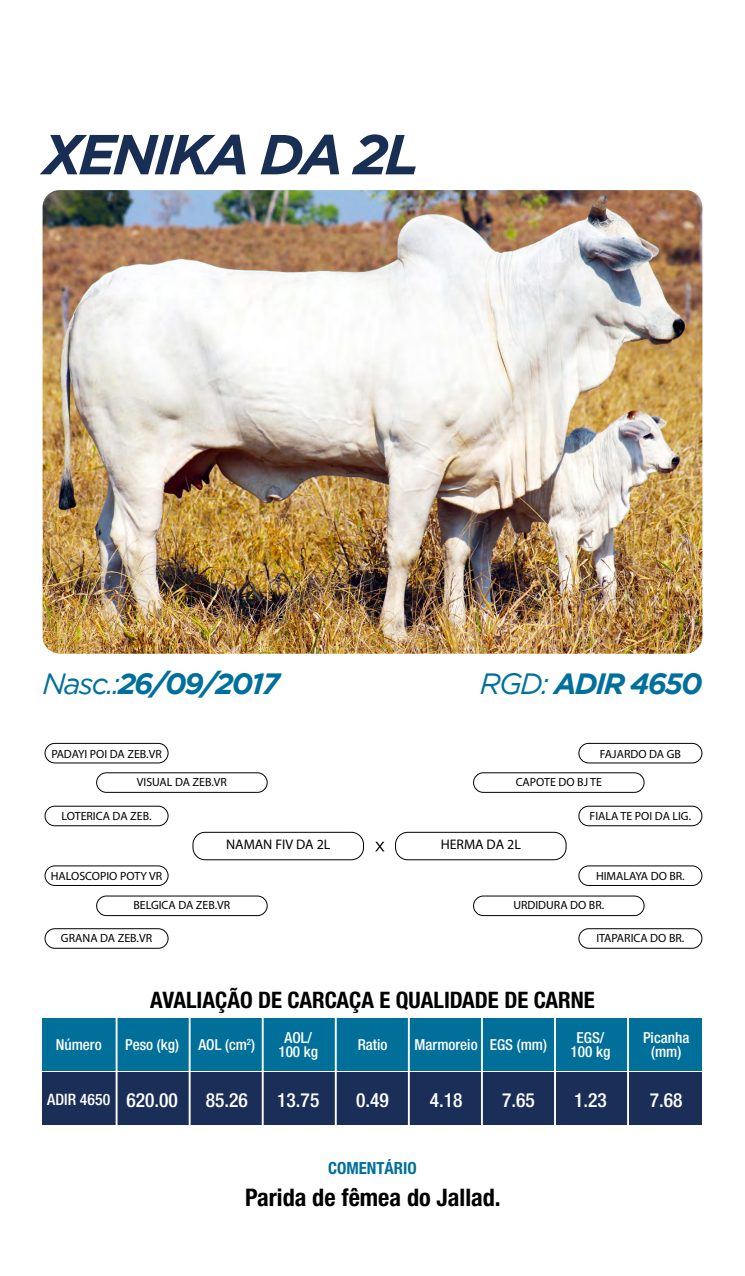
<style>
.page{position:relative;width:745px;height:1276px;background:#fff}
.page>*{position:absolute;margin:0;border:0;box-sizing:border-box;transform-origin:0 0}
.t1{font:italic 700 56.25px "Gotham";letter-spacing:-.06em;color:#192e53}
.t2{font:italic 700 29.25px "Gotham";letter-spacing:-.06em;color:#00709b}
.t3{font:700 condensed 24.22px "Helvetica Neue";color:#000}
.t4{font:700 condensed 22.73px "Helvetica Neue";color:#000}
.t5{font:500 condensed 19.5px "Helvetica Neue";color:#fff}
.t6{font:700 condensed 16.73px "Helvetica Neue";color:#00709b}
.t7{font:500 condensed 15.75px "Helvetica Neue";color:#fff}
.t8{font:500 condensed 15.15px/14.4px "Helvetica Neue";color:#fff;text-align:center}
.t9{font:13.88px "Myriad Pro";color:#000}
.t10{font:11.93px "Myriad Pro";color:#000}
.s1{font-weight:400}
.s2{font-size:19.5px}
</style>
<div class="page">
<svg style="left:375px;top:841px;width:9px;height:10px"></svg>
<img style="left:43px;top:190px;width:659px;height:463px">
<div style="left:43px;top:1072px;width:658px;height:53px;background:#1b2e58"></div>
<div style="left:43px;top:1018px;width:658px;height:52px;background:#00709b"></div>
<hr style="left:115px;top:1018px;width:2px;height:107px;background:#fff">
<hr style="left:407px;top:1018px;width:2px;height:107px;background:#fff">
<hr style="left:261px;top:1018px;width:2px;height:107px;background:#fff">
<hr style="left:553px;top:1018px;width:2px;height:107px;background:#fff">
<hr style="left:626px;top:1018px;width:2px;height:107px;background:#fff">
<hr style="left:188px;top:1018px;width:2px;height:107px;background:#fff">
<hr style="left:480px;top:1018px;width:2px;height:107px;background:#fff">
<hr style="left:334px;top:1018px;width:2px;height:107px;background:#fff">
<div style="left:395px;top:832px;width:171px;height:28px;border:1px solid #000;border-radius:12px"></div>
<div style="left:192px;top:832px;width:172px;height:28px;border:1px solid #000;border-radius:12px"></div>
<div style="left:472px;top:772px;width:172px;height:21px;border:1px solid #000;border-radius:10px"></div>
<div style="left:96px;top:772px;width:171px;height:21px;border:1px solid #000;border-radius:10px"></div>
<div style="left:578px;top:743px;width:124px;height:20px;border:1px solid #000;border-radius:10px"></div>
<div style="left:44px;top:743px;width:124px;height:20px;border:1px solid #000;border-radius:10px"></div>
<div style="left:578px;top:865px;width:124px;height:21px;border:1px solid #000;border-radius:10px"></div>
<div style="left:44px;top:865px;width:124px;height:21px;border:1px solid #000;border-radius:10px"></div>
<div style="left:578px;top:805px;width:124px;height:21px;border:1px solid #000;border-radius:10px"></div>
<div style="left:44px;top:805px;width:124px;height:21px;border:1px solid #000;border-radius:10px"></div>
<div style="left:578px;top:928px;width:124px;height:20px;border:1px solid #000;border-radius:10px"></div>
<div style="left:44px;top:928px;width:124px;height:20px;border:1px solid #000;border-radius:10px"></div>
<div style="left:472px;top:895px;width:172px;height:21px;border:1px solid #000;border-radius:10px"></div>
<div style="left:96px;top:895px;width:171px;height:21px;border:1px solid #000;border-radius:10px"></div>
<h1 class="t1" style="left:43px;top:122px;width:378px">XENIKA DA 2L</h1>
<h2 class="t2" style="left:43px;top:667px;width:239px"><span class="s1">Nasc.:</span>26/09/2017</h2>
<h2 class="t2" style="left:479px;top:667px;width:224px"><span class="s1">RGD:</span> ADIR 4650</h2>
<p class="t10" style="left:51px;top:746px;width:112px">PADAYI POI DA ZEB.VR</p>
<p class="t10" style="left:599px;top:746px;width:82px">FAJARDO DA GB</p>
<p class="t10" style="left:137px;top:774px;width:92px">VISUAL DA ZEB.VR</p>
<p class="t10" style="left:515px;top:774px;width:88px">CAPOTE DO BJ TE</p>
<p class="t10" style="left:62px;top:808px;width:91px">LOTERICA DA ZEB.</p>
<p class="t10" style="left:589px;top:808px;width:103px">FIALA TE POI DA LIG.</p>
<p class="t9" style="left:226px;top:836px;width:106px">NAMAN FIV DA 2L</p>
<p class="t9" style="left:440px;top:836px;width:82px">HERMA DA 2L</p>
<p class="t10" style="left:51px;top:868px;width:113px">HALOSCOPIO POTY VR</p>
<p class="t10" style="left:595px;top:868px;width:90px">HIMALAYA DO BR.</p>
<p class="t10" style="left:133px;top:897px;width:98px">BELGICA DA ZEB.VR</p>
<p class="t10" style="left:513px;top:897px;width:92px">URDIDURA DO BR.</p>
<p class="t10" style="left:61px;top:930px;width:93px">GRANA DA ZEB.VR</p>
<p class="t10" style="left:596px;top:930px;width:89px">ITAPARICA DO BR.</p>
<h3 class="t4" style="left:150px;top:986px;width:446px">AVALIAÇÃO DE CARCAÇA E QUALIDADE DE CARNE</h3>
<p class="t8" style="left:56px;top:1037px;width:48px">Número</p>
<p class="t8" style="left:125px;top:1037px;width:55px">Peso (kg)</p>
<p class="t8" style="left:198px;top:1037px;width:58px">AOL (cm<sup>2</sup>)</p>
<p class="t8" style="left:278px;top:1030px;width:41px">AOL/<br>100 kg</p>
<p class="t8" style="left:357px;top:1037px;width:31px">Ratio</p>
<p class="t8" style="left:414px;top:1037px;width:134px">Marmoreio EGS (mm)</p>
<p class="t8" style="left:570px;top:1030px;width:41px">EGS/<br>100 kg</p>
<p class="t8" style="left:642px;top:1030px;width:48px">Picanha (mm)</p>
<h3 class="t7" style="left:47px;top:1090px;width:132px">ADIR 4650 <span class="s2">620.00</span></h3>
<h3 class="t5" style="left:205px;top:1088px;width:44px">85.26</h3>
<h3 class="t5" style="left:277px;top:1088px;width:44px">13.75</h3>
<h3 class="t5" style="left:356px;top:1088px;width:34px">0.49</h3>
<h3 class="t5" style="left:429px;top:1088px;width:34px">4.18</h3>
<h3 class="t5" style="left:501px;top:1088px;width:34px">7.65</h3>
<h3 class="t5" style="left:573px;top:1088px;width:34px">1.23</h3>
<h3 class="t5" style="left:649px;top:1088px;width:34px">7.68</h3>
<h3 class="t6" style="left:328px;top:1157px;width:90px">COMENTÁRIO</h3>
<h3 class="t3" style="left:245px;top:1182px;width:257px">Parida de fêmea do Jallad.</h3>
</div>
